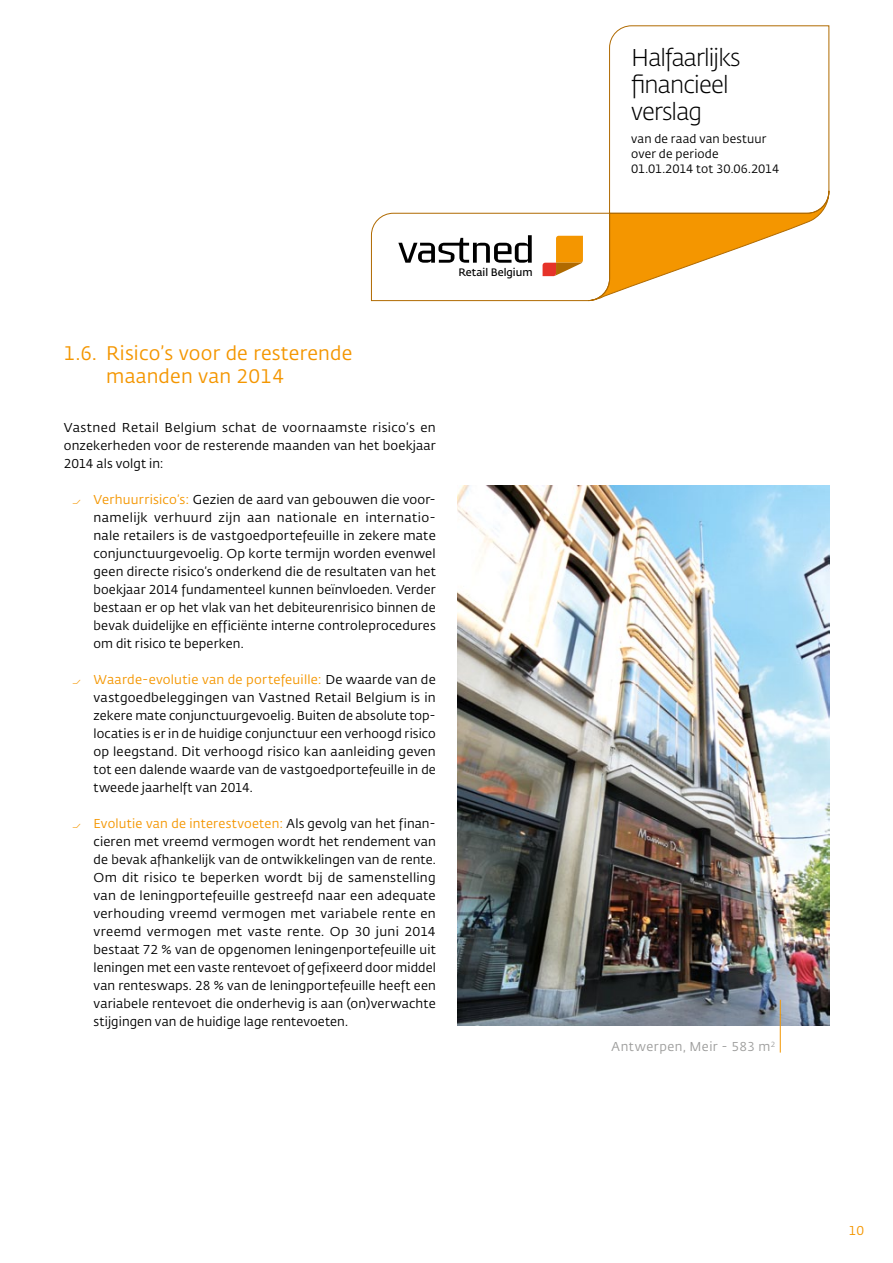
<style>
.page{position:relative;width:893px;height:1263px;background:#fff}
.page>*{position:absolute;margin:0;border:0;box-sizing:border-box;transform-origin:0 0}
.t1{font:300 24px/27px "Fedra Sans Std";letter-spacing:-.035em;color:#000}
.t2{font:19.5px/23.4px "Fedra Sans Std";letter-spacing:.01em;color:#f49600}
.t3{font:12.75px/18px "Fedra Sans Std";letter-spacing:.01em;color:#000;text-align:justify}
.t4{font:12.75px "Fedra Sans Std";letter-spacing:.035em;color:#9d9d9c}
.t5{font:12.75px "Fedra Sans Std";color:#f49600}
.t6{font:12px/15px "Fedra Sans Std";letter-spacing:.015em;color:#000}
.t7{font:600 10.65px "Fedra Sans Std";color:#000}
.s1{color:#f49600}
</style>
<div class="page">
<svg style="left:371px;top:25px;width:459px;height:276px"></svg>
<img style="left:458px;top:486px;width:372px;height:539px">
<hr style="left:780px;top:1000px;width:1px;height:52px;background:#f49600">
<p class="t7" style="left:458px;top:266px;width:76px">Retail Belgium</p>
<h2 class="t2" style="left:106px;top:342px;width:248px;text-indent:-43px">1.6. Risico’s voor de resterende maanden van 2014</h2>
<p class="t3" style="left:64px;top:419px;width:374px">Vastned Retail Belgium schat de voornaamste risico’s en onzekerheden voor de resterende maanden van het boekjaar 2014 als volgt in:</p>
<p class="t3" style="left:94px;top:491px;width:344px"><span class="s1">Verhuurrisico’s:</span> Gezien de aard van gebouwen die voor&shy;namelijk verhuurd zijn aan nationale en internatio&shy;nale retailers is de vastgoedportefeuille in zekere mate conjunctuurgevoelig. Op korte termijn worden evenwel geen directe risico’s onderkend die de resultaten van het boekjaar 2014 fundamenteel kunnen beïnvloeden. Verder bestaan er op het vlak van het debiteurenrisico binnen de bevak duidelijke en efficiënte interne controleprocedures om dit risico te beperken.</p>
<p class="t3" style="left:94px;top:671px;width:344px"><span class="s1">Waarde-evolutie van de portefeuille:</span> De waarde van de vastgoedbeleggingen van Vastned Retail Belgium is in zekere mate conjunctuurgevoelig. Buiten de absolute top&shy;locaties is er in de huidige conjunctuur een verhoogd risico op leegstand. Dit verhoogd risico kan aanleiding geven tot een dalende waarde van de vastgoedportefeuille in de tweede jaarhelft van 2014.</p>
<p class="t3" style="left:94px;top:815px;width:344px"><span class="s1">Evolutie van de interestvoeten:</span> Als gevolg van het finan&shy;cieren met vreemd vermogen wordt het rendement van de bevak afhankelijk van de ontwikkelingen van de rente.<br>Om dit risico te beperken wordt bij de samenstelling van de leningportefeuille gestreefd naar een adequate verhouding vreemd vermogen met variabele rente en vreemd vermogen met vaste rente. Op 30 juni 2014 bestaat 72 % van de opgenomen leningenportefeuille uit leningen met een vaste rentevoet of gefixeerd door middel van renteswaps. 28 % van de leningportefeuille heeft een variabele rentevoet die onderhevig is aan (on)verwachte stijgingen van de huidige lage rentevoeten.</p>
<h1 class="t1" style="left:631px;top:45px;width:111px">Halfaarlijks financieel verslag</h1>
<p class="t6" style="left:631px;top:131px;width:150px">van de raad van bestuur over de periode<br>01.01.2014 tot 30.06.2014</p>
<p class="t4" style="left:612px;top:1039px;width:165px">Antwerpen, Meir - 583 m<sup>2</sup></p>
<p class="t5" style="left:849px;top:1222px;width:17px">10</p>
</div>
